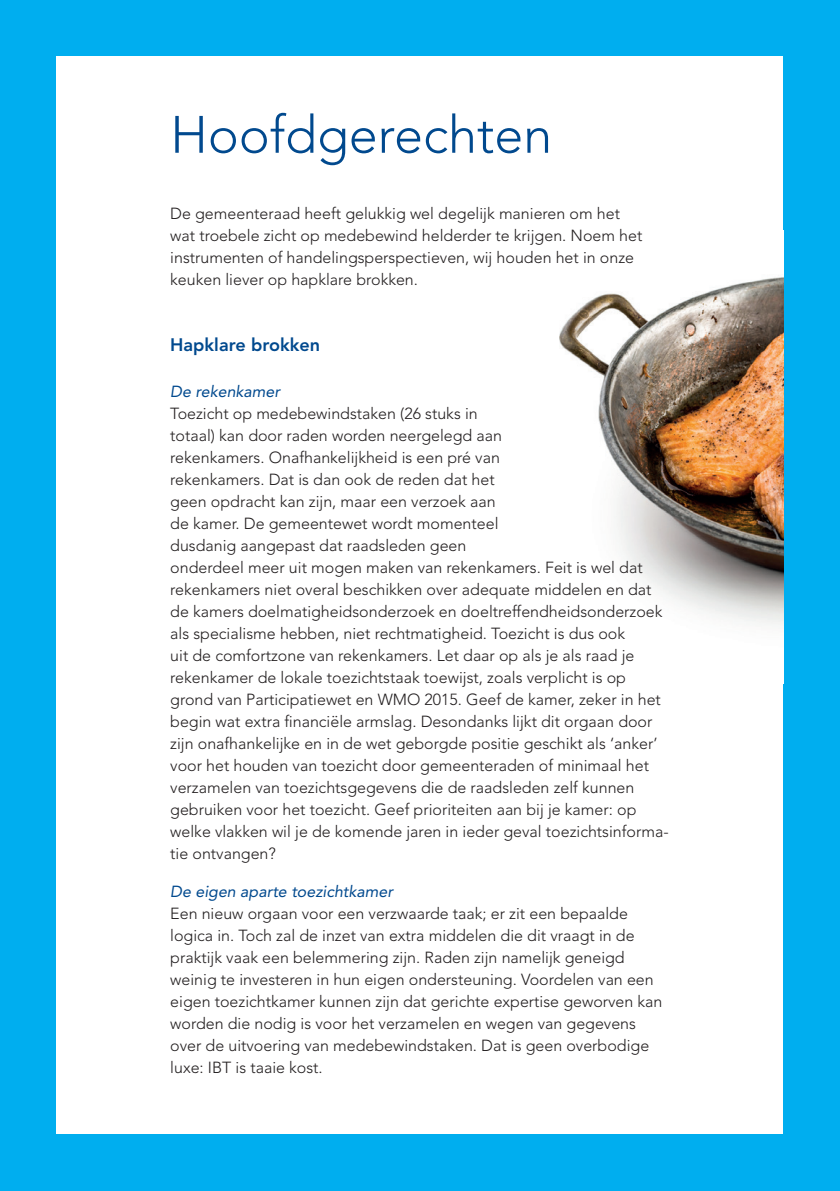
<style>
.page{position:relative;width:840px;height:1191px;background:#fff}
.page>*{position:absolute;margin:0;border:0;box-sizing:border-box;transform-origin:0 0}
.t1{font:300 52px "Avenir LT Std";color:#01498e}
.t2{font:800 18px "Avenir LT Std";color:#01498e}
.t3{font:300 16px/22px "Avenir LT Std";color:#231f20}
.t4{font:italic 16px "Avenir LT Std";color:#01498e}
</style>
<div class="page">
<div style="left:0;top:0;width:839px;height:1191px;background:#00aeef"></div>
<div style="left:57px;top:56px;width:725px;height:1077px;background:#fff"></div>
<img style="left:559px;top:277px;width:223px;height:348px">
<div style="left:0;top:615px;width:24px;height:135px;background:#00aeef"></div>
<h1 class="t1" style="left:170px;top:104px;width:383px">Hoofdgerechten</h1>
<p class="t3" style="left:170px;top:202px;width:473px">De gemeenteraad heeft gelukkig wel degelijk manieren om het wat troebele zicht op medebewind helderder te krijgen. Noem het instrumenten of handelingsperspectieven, wij houden het in onze keuken liever op hapklare brokken.</p>
<p class="t2" style="left:170px;top:334px;width:151px">Hapklare brokken</p>
<p class="t4" style="left:170px;top:382px;width:111px">De rekenkamer</p>
<p class="t3" style="left:170px;top:403px;width:499px">Toezicht op medebewindstaken (26 stuks in<br>totaal) kan door raden worden neergelegd aan<br>rekenkamers. Onafhankelijkheid is een pré van<br>rekenkamers. Dat is dan ook de reden dat het<br>geen opdracht kan zijn, maar een verzoek aan<br>de kamer. De gemeentewet wordt momenteel<br>dusdanig aangepast dat raadsleden geen<br>onderdeel meer uit mogen maken van rekenkamers. Feit is wel dat rekenkamers niet overal beschikken over adequate middelen en dat de kamers doelmatigheidsonderzoek en doeltreffendheidsonderzoek als specialisme hebben, niet rechtmatigheid. Toezicht is dus ook<br>uit de comfortzone van rekenkamers. Let daar op als je als raad je rekenkamer de lokale toezichtstaak toewijst, zoals verplicht is op grond van Participatiewet en WMO 2015. Geef de kamer, zeker in het begin wat extra financiële armslag. Desondanks lijkt dit orgaan door zijn onafhankelijke en in de wet geborgde positie geschikt als ‘anker’ voor het houden van toezicht door gemeenteraden of minimaal het verzamelen van toezichtsgegevens die de raadsleden zelf kunnen gebruiken voor het toezicht. Geef prioriteiten aan bij je kamer: op welke vlakken wil je de komende jaren in ieder geval toezichtsinforma&shy;tie ontvangen?</p>
<p class="t4" style="left:170px;top:882px;width:224px">De eigen aparte toezichtkamer</p>
<p class="t3" style="left:170px;top:903px;width:493px">Een nieuw orgaan voor een verzwaarde taak; er zit een bepaalde logica in. Toch zal de inzet van extra middelen die dit vraagt in de praktijk vaak een belemmering zijn. Raden zijn namelijk geneigd weinig te investeren in hun eigen ondersteuning. Voordelen van een eigen toezichtkamer kunnen zijn dat gerichte expertise geworven kan worden die nodig is voor het verzamelen en wegen van gegevens over de uitvoering van medebewindstaken. Dat is geen overbodige luxe: IBT is taaie kost.</p>
</div>
